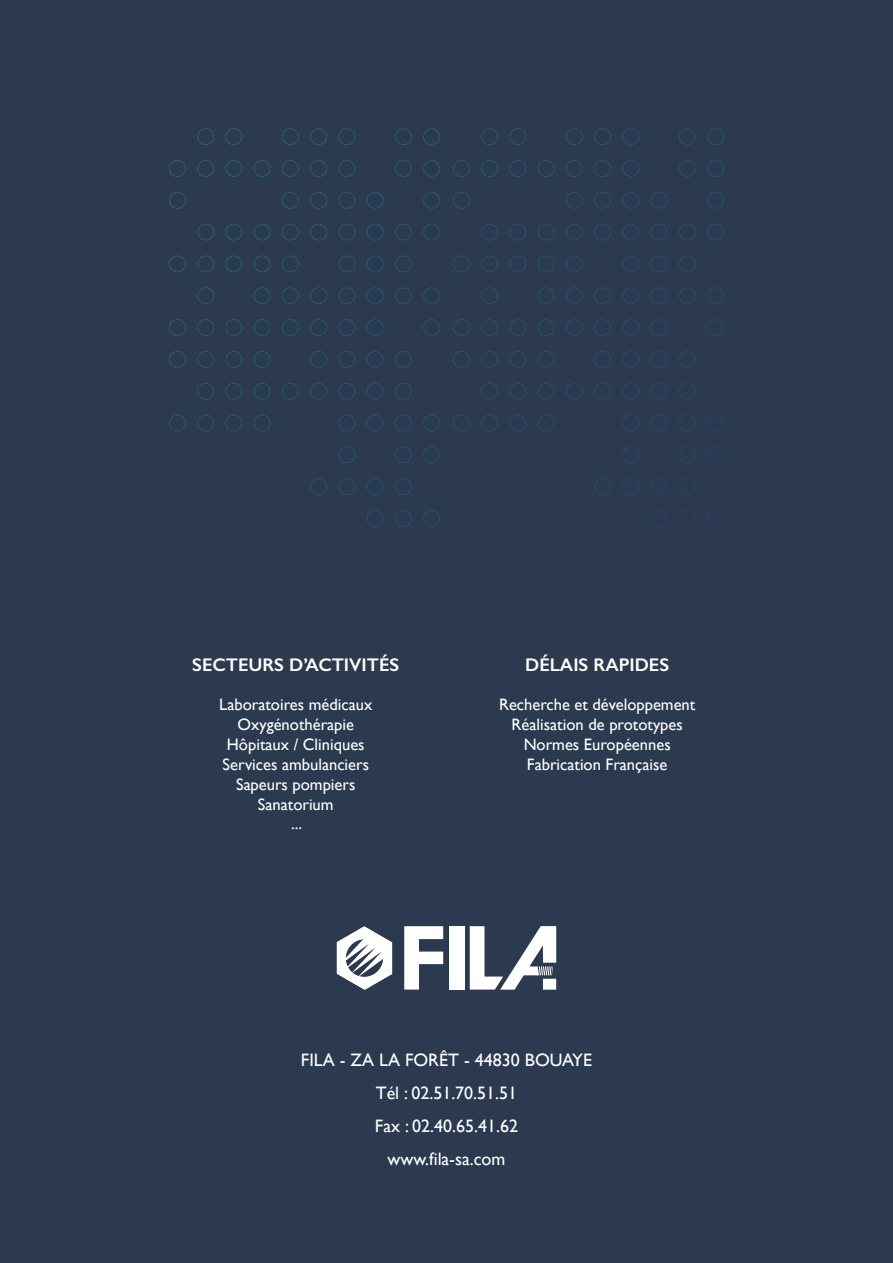
<style>
.page{position:relative;width:893px;height:1263px;background:#2c3a4f}
.page>*{position:absolute;margin:0;border:0;box-sizing:border-box;transform-origin:0 0}
.t1{font:600 18.3px "Gill Sans";color:#fff}
.t2{font:18px/33px "Gill Sans";color:#fff;text-align:center}
.t3{font:16.5px/19.8px "Gill Sans";color:#fff;text-align:center}
</style>
<div class="page">
<div style="left:449px;top:926px;width:15px;height:63px;background:#fff"></div>
<svg style="left:404px;top:926px;width:39px;height:63px"></svg>
<svg style="left:337px;top:926px;width:55px;height:64px"></svg>
<svg style="left:470px;top:926px;width:86px;height:64px"></svg>
<svg style="left:453px;top:224px;width:271px;height:207px"></svg>
<p class="t1" style="left:192px;top:653px;width:209px">SECTEURS D’ACTIVITÉS</p>
<p class="t3" style="left:219px;top:695px;width:155px">Laboratoires médicaux<br>Oxygénothérapie<br>Hôpitaux / Cliniques<br>Services ambulanciers<br>Sapeurs pompiers<br>Sanatorium<br>...</p>
<p class="t1" style="left:525px;top:653px;width:146px">DÉLAIS RAPIDES</p>
<p class="t3" style="left:499px;top:695px;width:198px">Recherche et développement<br>Réalisation de prototypes<br>Normes Européennes<br>Fabrication Française</p>
<p class="t2" style="left:301px;top:1043px;width:293px">FILA - ZA LA FORÊT - 44830 BOUAYE<br>Tél : 02.51.70.51.51<br>Fax : 02.40.65.41.62<br>www.fila-sa.com</p>
</div>
